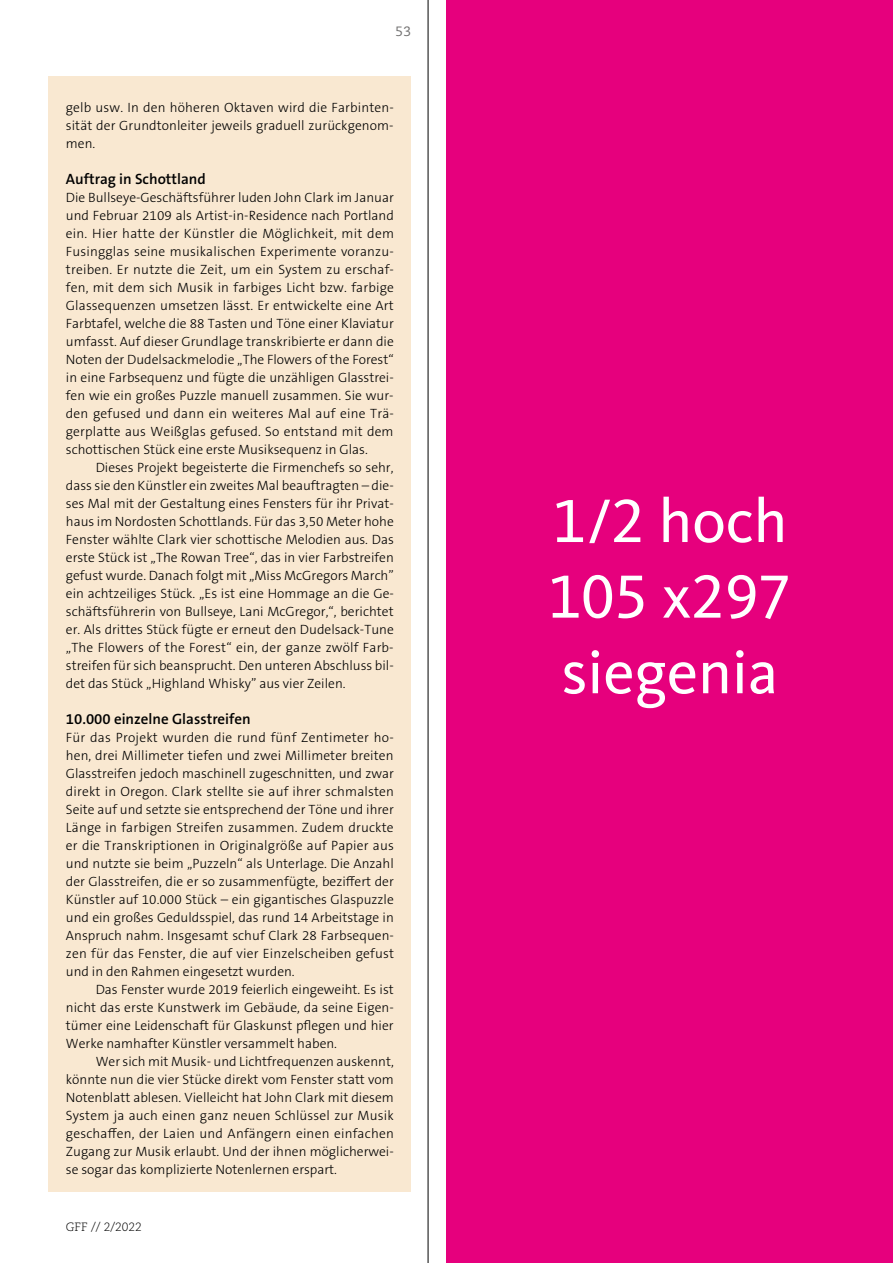
<style>
.page{position:relative;width:893px;height:1263px;background:#fff}
.page>*{position:absolute;margin:0;border:0;box-sizing:border-box;transform-origin:0 0}
.t1{font:63px/75.6px "Kievit Offc";color:#fff;text-align:justify}
.t2{font:600 15px "The Sans B W6";color:#000}
.t3{font:300 13.5px/18px "The Sans B W3";color:#000;text-align:justify}
.t4{font:13.5px "Caecilia LT Std";color:#706f6f}
.t5{font:300 12px "Caecilia LT Std";color:#000}
</style>
<div class="page">
<div style="left:446px;top:0;width:447px;height:1263px;background:#e6007d"></div>
<div style="left:48px;top:76px;width:363px;height:1116px;background:#f9e8d1"></div>
<hr style="left:428px;top:0;width:1px;height:1263px;background:#000">
<p class="t4" style="left:395px;top:23px;width:17px">53</p>
<p class="t3" style="left:66px;top:98px;width:330px">gelb usw. In den höheren Oktaven wird die Farbinten&shy;sität der Grundtonleiter jeweils graduell zurückgenom&shy;men.</p>
<p class="t2" style="left:66px;top:169px;width:141px">Auftrag in Schottland</p>
<p class="t3" style="left:66px;top:188px;width:330px">Die Bullseye-Geschäftsführer luden John Clark im Januar und Februar 2109 als Artist-in-Residence nach Portland ein. Hier hatte der Künstler die Möglichkeit, mit dem Fusingglas seine musikalischen Experimente voranzu&shy;treiben. Er nutzte die Zeit, um ein System zu erschaf&shy;fen, mit dem sich Musik in farbiges Licht bzw. farbige Glassequenzen umsetzen lässt. Er entwickelte eine Art Farbtafel, welche die 88 Tasten und Töne einer Klaviatur umfasst. Auf dieser Grundlage transkribierte er dann die Noten der Dudelsackmelodie „The Flowers of the Forest“ in eine Farbsequenz und fügte die unzähligen Glasstrei&shy;fen wie ein großes Puzzle manuell zusammen. Sie wur&shy;den gefused und dann ein weiteres Mal auf eine Trä&shy;gerplatte aus Weißglas gefused. So entstand mit dem schottischen Stück eine erste Musiksequenz in Glas.</p>
<p class="t3" style="left:66px;top:458px;width:330px;text-indent:30px">Dieses Projekt begeisterte die Firmenchefs so sehr, dass sie den Künstler ein zweites Mal beauftragten – die&shy;ses Mal mit der Gestaltung eines Fensters für ihr Privat&shy;haus im Nordosten Schottlands. Für das 3,50 Meter hohe Fenster wählte Clark vier schottische Melodien aus. Das erste Stück ist „The Rowan Tree“, das in vier Farbstreifen gefust wurde. Danach folgt mit „Miss McGregors March” ein achtzeiliges Stück. „Es ist eine Hommage an die Ge&shy;schäftsführerin von Bullseye, Lani McGregor,“, berichtet er. Als drittes Stück fügte er erneut den Dudelsack-Tune „The Flowers of the Forest“ ein, der ganze zwölf Farb&shy;streifen für sich beansprucht. Den unteren Abschluss bil&shy;det das Stück „Highland Whisky” aus vier Zeilen.</p>
<p class="t2" style="left:66px;top:709px;width:186px">10.000 einzelne Glasstreifen</p>
<p class="t3" style="left:66px;top:728px;width:330px">Für das Projekt wurden die rund fünf Zentimeter ho&shy;hen, drei Millimeter tiefen und zwei Millimeter breiten Glasstreifen jedoch maschinell zugeschnitten, und zwar direkt in Oregon. Clark stellte sie auf ihrer schmalsten Seite auf und setzte sie entsprechend der Töne und ihrer Länge in farbigen Streifen zusammen. Zudem druckte er die Transkriptionen in Originalgröße auf Papier aus und nutzte sie beim „Puzzeln“ als Unterlage. Die Anzahl der Glasstreifen, die er so zusammenfügte, beziffert der Künstler auf 10.000 Stück – ein gigantisches Glaspuzzle und ein großes Geduldsspiel, das rund 14 Arbeitstage in Anspruch nahm. Insgesamt schuf Clark 28 Farbsequen&shy;zen für das Fenster, die auf vier Einzelscheiben gefust und in den Rahmen eingesetzt wurden.</p>
<p class="t3" style="left:66px;top:980px;width:329px;text-indent:30px">Das Fenster wurde 2019 feierlich eingeweiht. Es ist nicht das erste Kunstwerk im Gebäude, da seine Eigen&shy;tümer eine Leidenschaft für Glaskunst pflegen und hier Werke namhafter Künstler versammelt haben.</p>
<p class="t3" style="left:66px;top:1052px;width:329px;text-indent:30px">Wer sich mit Musik- und Lichtfrequenzen auskennt, könnte nun die vier Stücke direkt vom Fenster statt vom Notenblatt ablesen. Vielleicht hat John Clark mit diesem System ja auch einen ganz neuen Schlüssel zur Musik geschaffen, der Laien und Anfängern einen einfachen Zugang zur Musik erlaubt. Und der ihnen möglicherwei&shy;se sogar das komplizierte Notenlernen erspart.</p>
<p class="t5" style="left:66px;top:1220px;width:78px">GFF // 2/2022</p>
<h1 class="t1" style="left:548px;top:484px;width:246px">1/2 hoch 105 x297 siegenia</h1>
</div>
